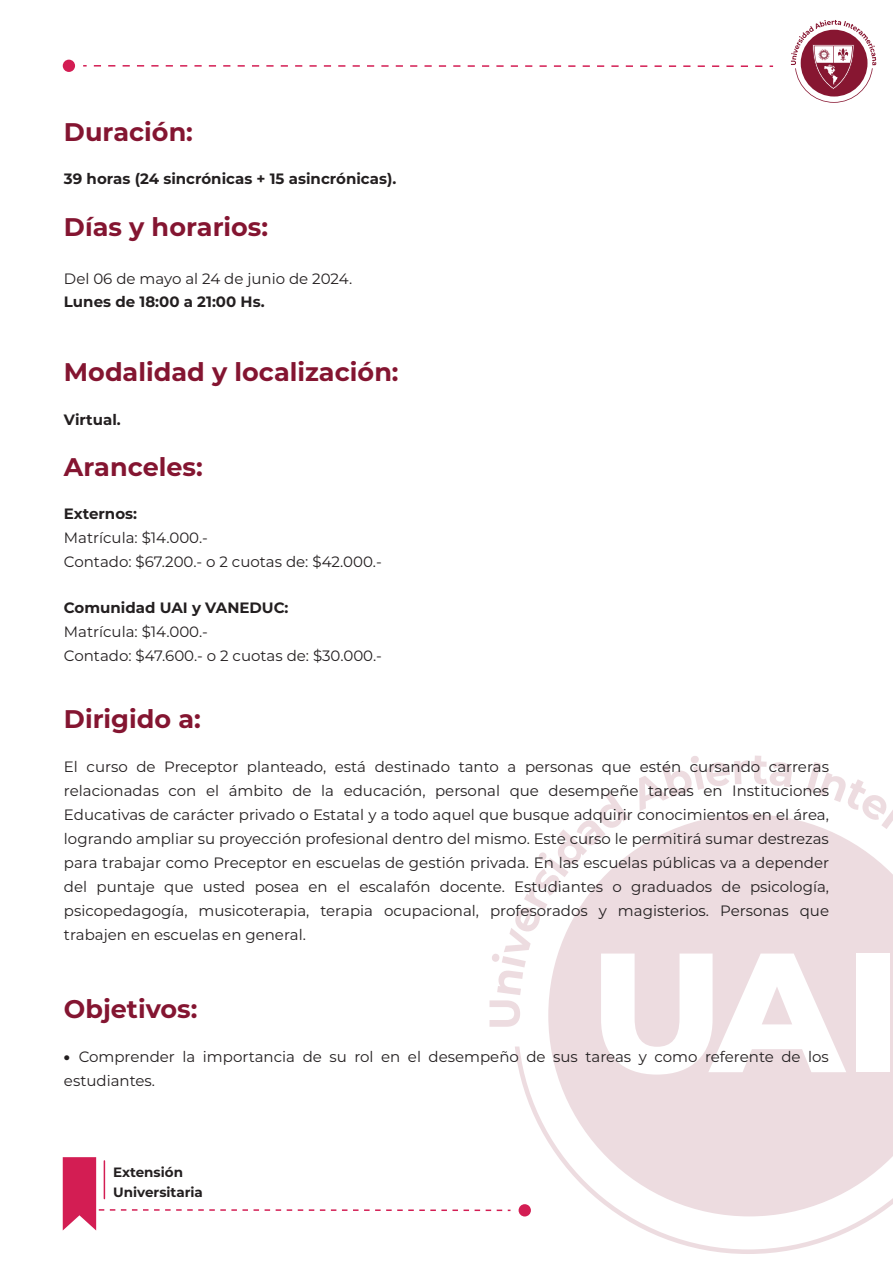
<style>
.page{position:relative;width:893px;height:1263px;background:#fff}
.page>*{position:absolute;margin:0;border:0;box-sizing:border-box;transform-origin:0 0}
.t1{font:700 25.5px "Montserrat";color:#841531}
.t2{font:15px/24px "Montserrat";color:#231f20}
.t3{font:700 15px "Montserrat";color:#231f20}
.t4{font:700 13.5px/20.9px "Montserrat";color:#231f20}
.s1{font-weight:900}
</style>
<div class="page">
<svg style="left:518px;top:1074px;width:375px;height:180px;fill:#eddce0"></svg>
<svg style="left:489px;top:755px;width:404px;height:319px"></svg>
<div style="left:856px;top:953px;width:33px;height:119px;background:#fff"></div>
<div style="left:519px;top:1204px;width:12px;height:12px;background:#d31d53;border-radius:50%"></div>
<svg style="left:791px;top:20px;width:85px;height:83px"></svg>
<svg style="left:63px;top:1157px;width:439px;height:73px"></svg>
<svg style="left:94px;top:65px;width:679px;height:2px"></svg>
<div style="left:63px;top:60px;width:12px;height:12px;background:#d31d53;border-radius:50%"></div>
<h1 class="t1" style="left:64px;top:114px;width:131px">Duración:</h1>
<p class="t3" style="left:64px;top:167px;width:334px">39 horas (24 sincrónicas + 15 asincrónicas).</p>
<h1 class="t1" style="left:64px;top:209px;width:206px">Días y horarios:</h1>
<p class="t2" style="left:64px;top:266px;width:290px">Del 06 de mayo al 24 de junio de 2024.</p>
<p class="t3" style="left:64px;top:290px;width:202px">Lunes de 18:00 a 21:00 Hs.</p>
<h1 class="t1" style="left:64px;top:353px;width:336px">Modalidad y localización:</h1>
<p class="t3" style="left:64px;top:409px;width:58px">Virtual.</p>
<h1 class="t1" style="left:64px;top:449px;width:140px">Aranceles:</h1>
<p class="t3" style="left:64px;top:503px;width:75px">Externos:</p>
<p class="t2" style="left:64px;top:525px;width:319px">Matrícula: $14.000.-<br>Contado: $67.200.- o 2 cuotas de: $42.000.-</p>
<p class="t3" style="left:64px;top:597px;width:226px">Comunidad UAI y VANEDUC:</p>
<p class="t2" style="left:64px;top:619px;width:319px">Matrícula: $14.000.-<br>Contado: $47.600.- o 2 cuotas de: $30.000.-</p>
<h1 class="t1" style="left:64px;top:700px;width:138px">Dirigido a:</h1>
<p class="t2" style="left:64px;top:754px;width:767px;text-align:justify">El curso de Preceptor planteado, está destinado tanto a personas que estén cursando carreras relacionadas con el ámbito de la educación, personal que desempeñe tareas en Instituciones Educativas de carácter privado o Estatal y a todo aquel que busque adquirir conocimientos en el área, logrando ampliar su proyección profesional dentro del mismo. Este curso le permitirá sumar destrezas para trabajar como Preceptor en escuelas de gestión privada. En las escuelas públicas va a depender del puntaje que usted posea en el escalafón docente. Estudiantes o graduados de psicología, psicopedagogía, musicoterapia, terapia ocupacional, profesorados y magisterios. Personas que trabajen en escuelas en general.</p>
<h1 class="t1" style="left:64px;top:990px;width:135px">Objetivos:</h1>
<p class="t2" style="left:64px;top:1044px;width:766px"><span class="s1">•</span> Comprender la importancia de su rol en el desempeño de sus tareas y como referente de los estudiantes.</p>
<p class="t4" style="left:113px;top:1160px;width:91px">Extensión<br>Universitaria</p>
</div>
